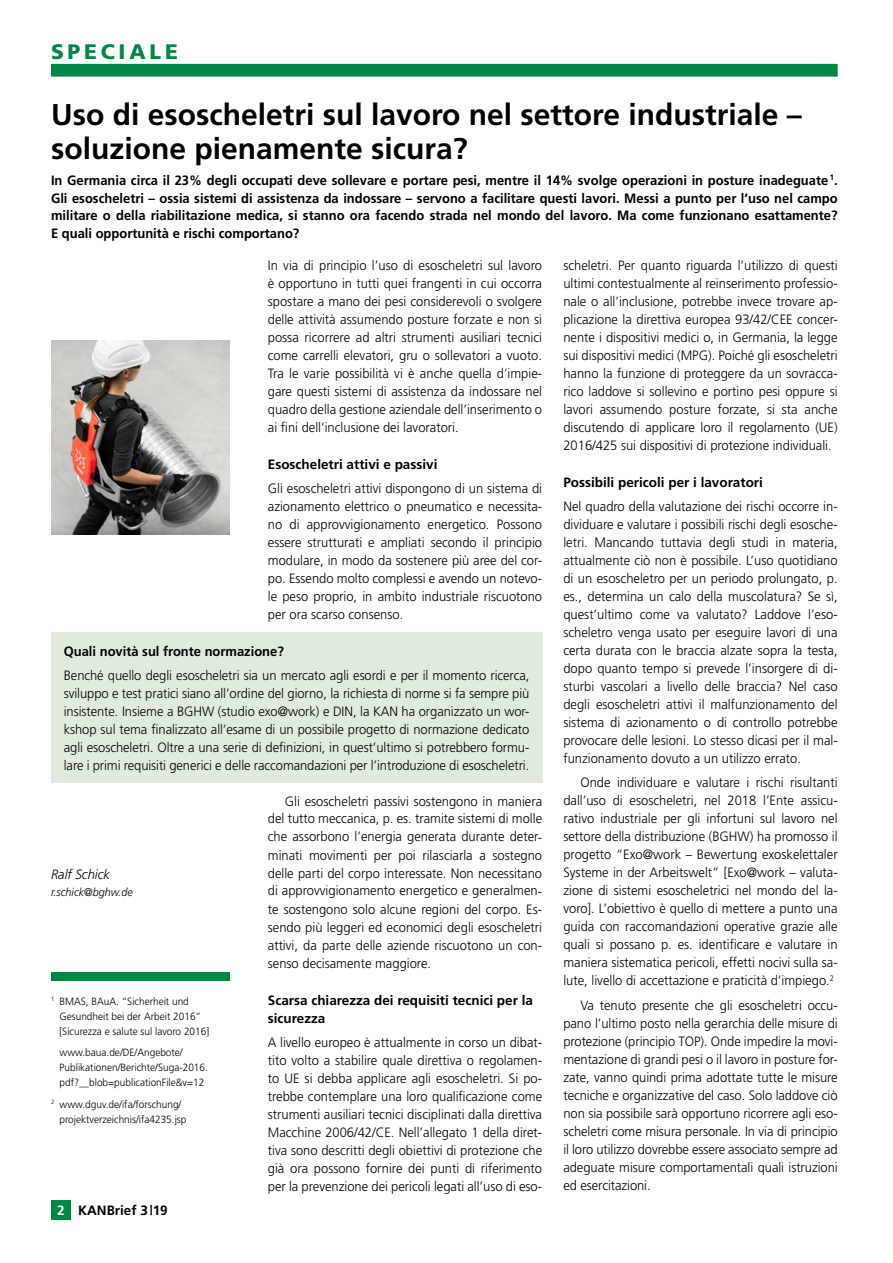
<style>
.page{position:relative;width:893px;height:1263px;background:#fff}
.page>*{position:absolute;margin:0;border:0;box-sizing:border-box;transform-origin:0 0}
.t1{font:700 30px/34.5px "Frutiger LT Std";color:#000}
.t2{font:900 21px "Frutiger";letter-spacing:.18em;color:#008745}
.t3{font:300 13.5px/18px "Frutiger LT Std";color:#000;text-align:justify;scale:.96 1}
.t4{font:700 13.5px/17.7px "Frutiger";color:#000;text-align:justify;scale:.96 1}
.t5{font:700 13.5px/18px "Frutiger LT Std";color:#000}
.t6{font:700 13.5px "Frutiger";color:#000}
.t7{font:italic 300 13.5px "Frutiger LT Std";color:#000;scale:.96 1}
.t8{font:700 13.5px "Frutiger";color:#fff}
.t9{font:italic 300 11.25px "Frutiger LT Std";color:#000;scale:.96 1}
.t10{font:300 10.5px/15px "Frutiger LT Std";color:#000;scale:.96 1}
.t11{font:700 7.8px "Frutiger LT Std";color:#000;scale:.96 1}
</style>
<div class="page">
<div style="left:51px;top:972px;width:179px;height:9px;background:#008745"></div>
<div style="left:51px;top:632px;width:491px;height:151px;background:#e0ebde"></div>
<img style="left:51px;top:340px;width:179px;height:195px">
<div style="left:51px;top:64px;width:787px;height:13px;background:#008745"></div>
<div style="left:51px;top:1199px;width:20px;height:20px;background:#008745"></div>
<h2 class="t2" style="left:51px;top:39px;width:128px">SPECIALE</h2>
<h3 class="t1" style="left:51px;top:97px;width:752px">Uso di esoscheletri sul lavoro nel settore industriale – soluzione pienamente sicura?</h3>
<p class="t4" style="left:51px;top:171px;width:821px">In Germania circa il 23% degli occupati deve sollevare e portare pesi, mentre il 14% svolge operazioni in posture inadeguate .<br>Gli esoscheletri – ossia sistemi di assistenza da indossare – servono a facilitare questi lavori. Messi a punto per l’uso nel campo militare o della riabilitazione medica, si stanno ora facendo strada nel mondo del lavoro. Ma come funzionano esattamente?<br>E quali opportunità e rischi comportano?</p>
<p class="t11" style="left:830px;top:173px;width:6px">1</p>
<p class="t3" style="left:268px;top:256px;width:287px">In via di principio l’uso di esoscheletri sul lavoro è opportuno in tutti quei frangenti in cui occorra spostare a mano dei pesi considerevoli o svolgere delle attività assumendo posture forzate e non si possa ricorrere ad altri strumenti ausiliari tecnici come carrelli elevatori, gru o sollevatori a vuoto.<br>Tra le varie possibilità vi è anche quella d’impie&shy;gare questi sistemi di assistenza da indossare nel quadro della gestione aziendale dell’inserimento o ai fini dell’inclusione dei lavoratori.</p>
<h4 class="t5" style="left:268px;top:455px;width:171px">Esoscheletri attivi e passivi</h4>
<p class="t3" style="left:268px;top:480px;width:287px">Gli esoscheletri attivi dispongono di un sistema di azionamento elettrico o pneumatico e necessita&shy;no di approvvigionamento energetico. Possono essere strutturati e ampliati secondo il principio modulare, in modo da sostenere più aree del cor&shy;po. Essendo molto complessi e avendo un notevo&shy;le peso proprio, in ambito industriale riscuotono per ora scarso consenso.</p>
<h4 class="t4" style="left:64px;top:642px;width:231px">Quali novità sul fronte normazione?</h4>
<p class="t3" style="left:64px;top:667px;width:487px">Benché quello degli esoscheletri sia un mercato agli esordi e per il momento ricerca, sviluppo e test pratici siano all’ordine del giorno, la richiesta di norme si fa sempre più insistente. Insieme a BGHW (studio exo@work) e DIN, la KAN ha organizzato un wor&shy;kshop sul tema finalizzato all‘esame di un possibile progetto di normazione dedicato agli esoscheletri. Oltre a una serie di definizioni, in quest’ultimo si potrebbero formu&shy;lare i primi requisiti generici e delle raccomandazioni per l’introduzione di esoscheletri.</p>
<p class="t7" style="left:51px;top:866px;width:63px">Ralf Schick</p>
<p class="t9" style="left:51px;top:886px;width:87px">r.schick@bghw.de</p>
<p class="t10" style="left:60px;top:994px;width:157px;text-indent:-8px"><sup>1</sup> BMAS, BAuA. “Sicherheit und<br>Gesundheit bei der Arbeit 2016” [Sicurezza e salute sul lavoro 2016]</p>
<p class="t10" style="left:60px;top:1045px;width:156px">www.baua.de/DE/Angebote/<br>Publikationen/Berichte/Suga-2016. pdf?__blob=publicationFile&amp;v=12</p>
<p class="t10" style="left:60px;top:1097px;width:134px;text-indent:-8px"><sup>2</sup> www.dguv.de/ifa/forschung/ projektverzeichnis/ifa4235.jsp</p>
<p class="t8" style="left:57px;top:1202px;width:9px">2</p>
<p class="t6" style="left:78px;top:1202px;width:91px">KANBrief 3|19</p>
<p class="t3" style="left:268px;top:792px;width:287px;text-indent:17px">Gli esoscheletri passivi sostengono in maniera del tutto meccanica, p. es. tramite sistemi di molle che assorbono l’energia generata durante deter&shy;minati movimenti per poi rilasciarla a sostegno delle parti del corpo interessate. Non necessitano di approvvigionamento energetico e generalmen&shy;te sostengono solo alcune regioni del corpo. Es&shy;sendo più leggeri ed economici degli esoscheletri attivi, da parte delle aziende riscuotono un con&shy;senso decisamente maggiore.</p>
<h4 class="t5" style="left:268px;top:991px;width:267px">Scarsa chiarezza dei requisiti tecnici per la sicurezza</h4>
<p class="t3" style="left:268px;top:1033px;width:287px">A livello europeo è attualmente in corso un dibat&shy;tito volto a stabilire quale direttiva o regolamen&shy;to UE si debba applicare agli esoscheletri. Si po&shy;trebbe contemplare una loro qualificazione come strumenti ausiliari tecnici disciplinati dalla direttiva Macchine 2006/42/CE. Nell’allegato 1 della diret&shy;tiva sono descritti degli obiettivi di protezione che già ora possono fornire dei punti di riferimento per la prevenzione dei pericoli legati all’uso di eso-</p>
<p class="t3" style="left:563px;top:256px;width:287px">scheletri. Per quanto riguarda l’utilizzo di questi ultimi contestualmente al reinserimento professio&shy;nale o all’inclusione, potrebbe invece trovare ap&shy;plicazione la direttiva europea 93/42/CEE concer&shy;nente i dispositivi medici o, in Germania, la legge sui dispositivi medici (MPG). Poiché gli esoscheletri hanno la funzione di proteggere da un sovracca&shy;rico laddove si sollevino e portino pesi oppure si lavori assumendo posture forzate, si sta anche discutendo di applicare loro il regolamento (UE)<br>2016/425 sui dispositivi di protezione individuali.</p>
<h4 class="t5" style="left:563px;top:473px;width:201px">Possibili pericoli per i lavoratori</h4>
<p class="t3" style="left:563px;top:498px;width:287px">Nel quadro della valutazione dei rischi occorre in&shy;dividuare e valutare i possibili rischi degli esosche&shy;letri. Mancando tuttavia degli studi in materia, attualmente ciò non è possibile. L’uso quotidiano di un esoscheletro per un periodo prolungato, p. es., determina un calo della muscolatura? Se sì, quest’ultimo come va valutato? Laddove l’eso&shy;scheletro venga usato per eseguire lavori di una certa durata con le braccia alzate sopra la testa, dopo quanto tempo si prevede l’insorgere di di&shy;sturbi vascolari a livello delle braccia? Nel caso degli esoscheletri attivi il malfunzionamento del sistema di azionamento o di controllo potrebbe provocare delle lesioni. Lo stesso dicasi per il mal&shy;funzionamento dovuto a un utilizzo errato.</p>
<p class="t3" style="left:563px;top:774px;width:287px;text-indent:17px">Onde individuare e valutare i rischi risultanti dall’uso di esoscheletri, nel 2018 l’Ente assicu&shy;rativo industriale per gli infortuni sul lavoro nel settore della distribuzione (BGHW) ha promosso il progetto “Exo@work – Bewertung exoskelettaler Systeme in der Arbeitswelt” [Exo@work – valuta&shy;zione di sistemi esoscheletrici nel mondo del la&shy;voro]. L’obiettivo è quello di mettere a punto una guida con raccomandazioni operative grazie alle quali si possano p. es. identificare e valutare in maniera sistematica pericoli, effetti nocivi sulla sa&shy;lute, livello di accettazione e praticità d’impiego.<sup>2</sup></p>
<p class="t3" style="left:563px;top:996px;width:287px;text-indent:17px">Va tenuto presente che gli esoscheletri occu&shy;pano l’ultimo posto nella gerarchia delle misure di protezione (principio TOP). Onde impedire la movi&shy;mentazione di grandi pesi o il lavoro in posture for&shy;zate, vanno quindi prima adottate tutte le misure tecniche e organizzative del caso. Solo laddove ciò non sia possibile sarà opportuno ricorrere agli eso&shy;scheletri come misura personale. In via di principio il loro utilizzo dovrebbe essere associato sempre ad adeguate misure comportamentali quali istruzioni ed esercitazioni.</p>
</div>
